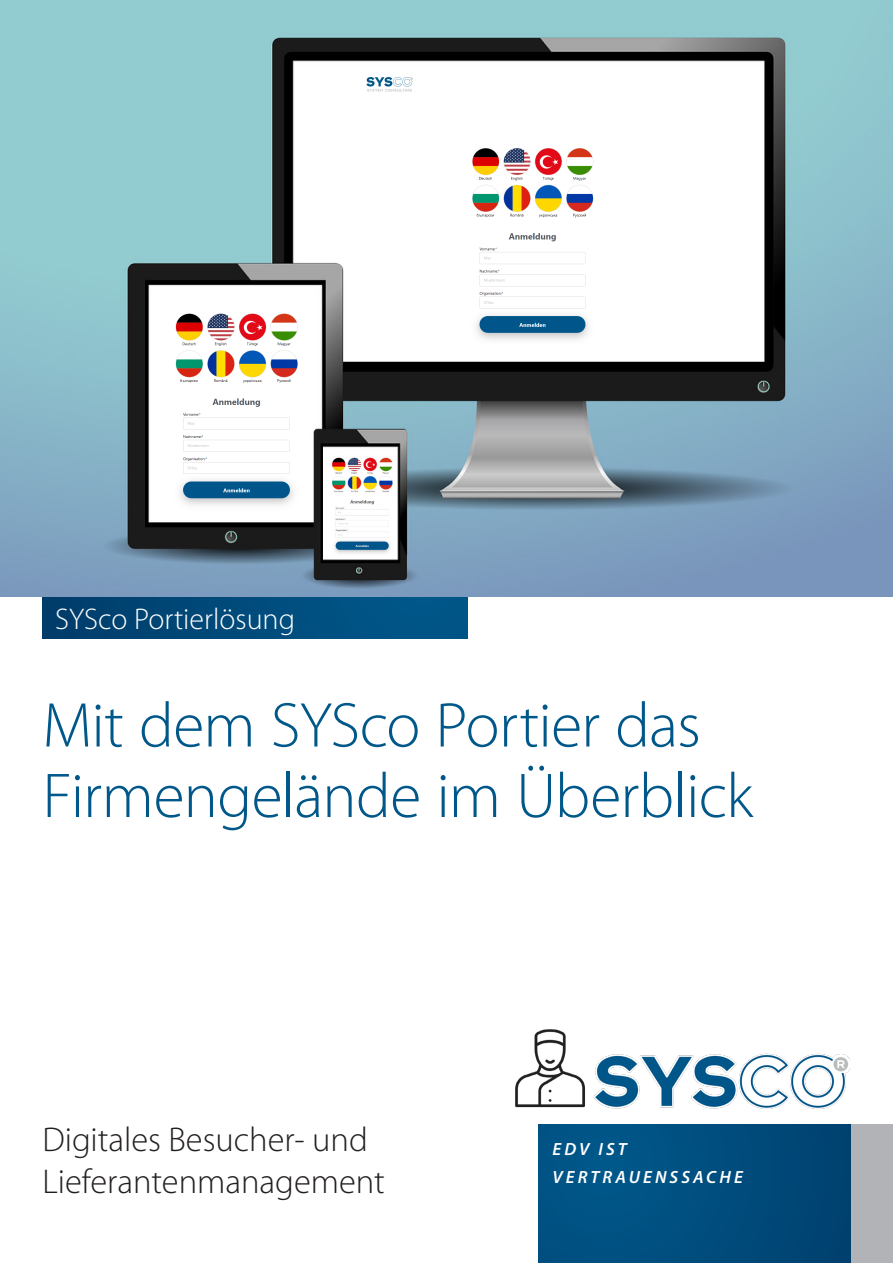
<style>
.page{position:relative;width:893px;height:1263px;background:#fff}
.page>*{position:absolute;margin:0;border:0;box-sizing:border-box;transform-origin:0 0}
.sysco_H1{font:300 63.75px/70.5px "Myriad Pro";letter-spacing:-.01em;color:#005789}
.A4_Subline{font:300 34.5px/42px "Myriad Pro";color:#231f20}
.A4_Subline-2{font:300 30px "Myriad Pro";color:#fff}
.t1{font:italic 600 17.7px/27.6px "Myriad Pro";letter-spacing:.175em;color:#fff}
</style>
<div class="page">
<div style="left:850px;top:1125px;width:43px;height:138px;background:#b2b3b7"></div>
<div style="left:539px;top:1125px;width:311px;height:138px;background:linear-gradient(to right,#00588a,#004372)"></div>
<div style="left:43px;top:596px;width:425px;height:43px;background:linear-gradient(to right,#003d6b,#00598c)"></div>
<img style="left:594px;top:1053px;width:256px;height:56px">
<img style="left:515px;top:1029px;width:70px;height:79px">
<img style="left:0;top:0;width:893px;height:596px">
<img style="left:362px;top:73px;width:341px;height:273px">
<img style="left:169px;top:302px;width:134px;height:217px">
<img style="left:325px;top:452px;width:71px;height:104px">
<p class="A4_Subline-2" style="left:55px;top:602px;width:241px">SYSco Portierlösung</p>
<p class="sysco_H1" style="left:42px;top:691px;width:712px">Mit dem SYSco Portier das<br>Firmengelände im Überblick</p>
<p class="A4_Subline" style="left:43px;top:1119px;width:344px">Digitales Besucher- und<br>Lieferantenmanagement</p>
<p class="t1" style="left:553px;top:1136px;width:192px">EDV IST<br>VERTRAUENSSACHE</p>
</div>
